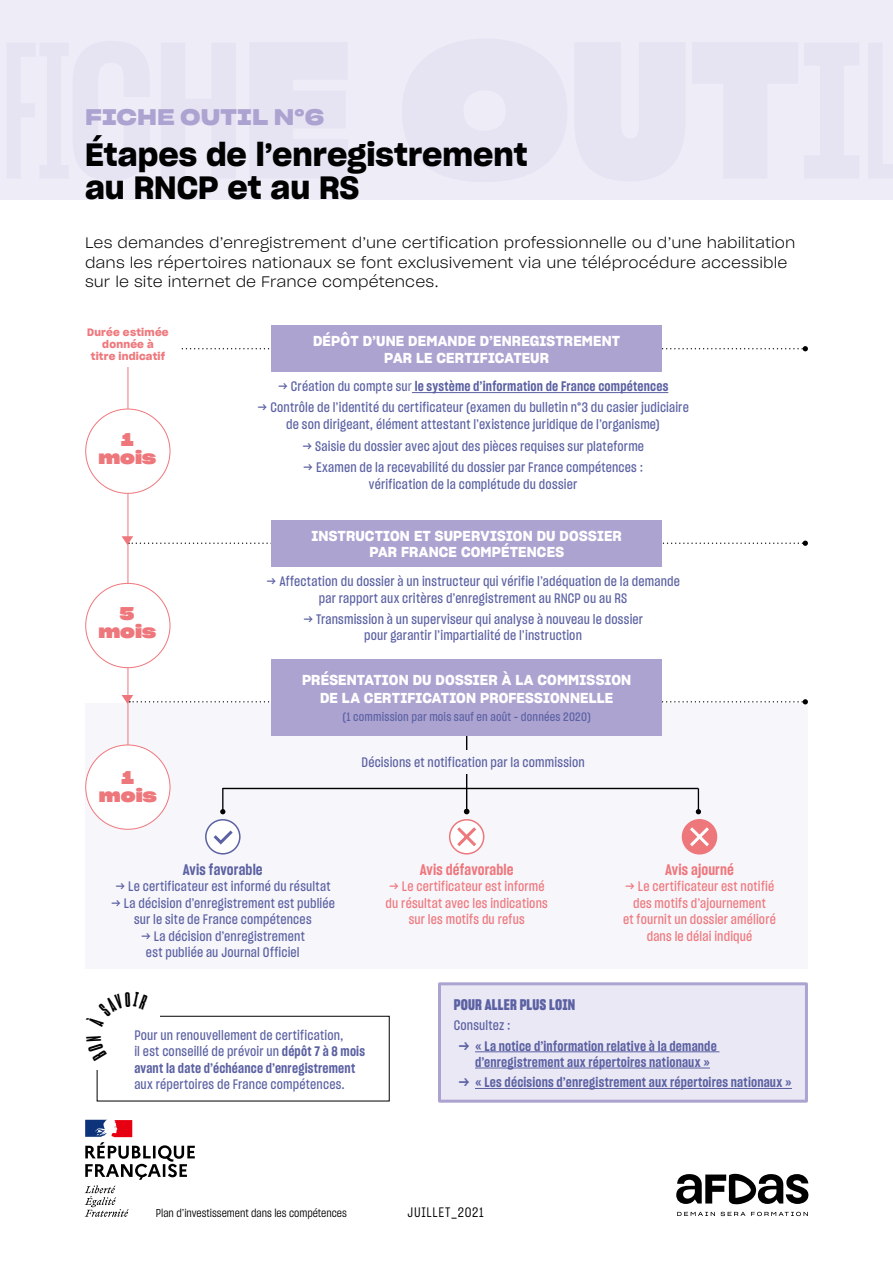
<style>
.page{position:relative;width:893px;height:1263px;background:#fff}
.page>*{position:absolute;margin:0;border:0;box-sizing:border-box;transform-origin:0 0}
.t1{font:31.5px/33px "Sharp Grotesk Semi Bold 20";color:#000}
.t2{font:22.05px "Sharp Grotesk Semi Bold 25";letter-spacing:.005em;color:#aca3d1}
.t3{font:18px/18px "Sharp Grotesk Bold 25";color:#ee777c;text-align:center}
.t4{font:15px/19.5px "Sharp Grotesk Light 20";letter-spacing:.005em;color:#000}
.t5{font:15px "Sharp Grotesk Semi Bold 15";letter-spacing:.01em;color:#ee777c}
.t6{font:15px "Sharp Grotesk Bold 15";letter-spacing:.01em;color:#5b61a2}
.t7{font:15px "Sharp Grotesk Semi Bold 15";letter-spacing:.01em;color:#5b61a2}
.t8{font:14.1px/16.5px "Sharp Grotesk Semi Bold 20";letter-spacing:.01em;color:#fff;text-align:center}
.t9{font:13.5px/16.5px "Sharp Grotesk Medium 15";letter-spacing:.015em;color:#5b61a2;text-align:center}
.t10{font:13.5px/16.2px "Sharp Grotesk Semi Bold 15";letter-spacing:.015em;color:#5b61a2}
.t11{font:13.5px/16.5px "Sharp Grotesk Medium 15";letter-spacing:.015em;color:#ee777c;text-align:center}
.t12{font:13.5px "Sharp Grotesk Book 15";letter-spacing:.05em;color:#000}
.t13{font:12px "Sharp Grotesk Medium 15";letter-spacing:.02em;color:#5b61a2}
.t14{font:11.25px "Sharp Grotesk Book 15";color:#000}
.t15{font:10.5px/12px "Sharp Grotesk Semi Bold 20";letter-spacing:.02em;color:#ee777c;text-align:center}
.s1{font-family:"Sharp Grotesk Medium 15"}
.s2{font-family:"Sharp Grotesk Book 15"}
.s3{font-family:"Sharp Grotesk Semi Bold 15"}
.s4{font-family:"Sharp Grotesk Medium 20"}
</style>
<div class="page">
<div style="left:0;top:0;width:893px;height:200px;background:#eeecf7"></div>
<svg style="left:676px;top:1173px;width:132px;height:32px"></svg>
<svg style="left:677px;top:1212px;width:68px;height:4px"></svg>
<svg style="left:751px;top:1212px;width:57px;height:4px"></svg>
<div style="left:85px;top:702px;width:723px;height:266px;background:#f7f6fb"></div>
<svg style="left:181px;top:346px;width:627px;height:5px"></svg>
<div style="left:272px;top:325px;width:390px;height:47px;background:#aca3d1"></div>
<div style="left:272px;top:520px;width:390px;height:47px;background:#aca3d1"></div>
<div style="left:439px;top:984px;width:367px;height:117px;background:#eae8f5"></div>
<hr style="left:475px;top:1051px;width:244px;height:1px;background:#5b61a2">
<hr style="left:475px;top:1068px;width:235px;height:1px;background:#5b61a2">
<hr style="left:475px;top:1088px;width:317px;height:1px;background:#5b61a2">
<div style="left:438px;top:982px;width:370px;height:121px;border:3px solid #aca3d1"></div>
<hr style="left:128px;top:347px;width:1px;height:434px;background:#ee777c">
<div style="left:86px;top:583px;width:84px;height:85px;background:#fff;border-radius:50%"></div>
<div style="left:86px;top:409px;width:84px;height:84px;background:#fff;border-radius:50%"></div>
<div style="left:86px;top:745px;width:84px;height:84px;background:#fff;border-radius:50%"></div>
<hr style="left:412px;top:392px;width:256px;height:1px;background:#5b61a2">
<hr style="left:466px;top:710px;width:1px;height:101px;background:#000">
<svg style="left:464px;top:809px;width:5px;height:5px"></svg>
<hr style="left:223px;top:788px;width:475px;height:1px;background:#000">
<svg style="left:696px;top:788px;width:5px;height:26px"></svg>
<svg style="left:220px;top:788px;width:5px;height:26px"></svg>
<div style="left:270px;top:750px;width:394px;height:23px;background:#f7f6fb"></div>
<div style="left:272px;top:659px;width:390px;height:77px;background:#aca3d1"></div>
<svg style="left:206px;top:820px;width:34px;height:34px"></svg>
<div style="left:205px;top:819px;width:36px;height:35px;border:2px solid #5b61a2;border-radius:50%"></div>
<svg style="left:210px;top:827px;width:26px;height:20px"></svg>
<div style="left:450px;top:820px;width:34px;height:34px;background:#fff;border-radius:50%"></div>
<div style="left:449px;top:819px;width:35px;height:35px;border:2px solid #ee777c;border-radius:50%"></div>
<svg style="left:457px;top:827px;width:19px;height:19px"></svg>
<div style="left:682px;top:820px;width:34px;height:34px;background:#ee777c;border-radius:50%"></div>
<div style="left:682px;top:819px;width:35px;height:35px;border:2px solid #ee777c;border-radius:50%"></div>
<svg style="left:690px;top:827px;width:19px;height:19px"></svg>
<div style="left:77px;top:328px;width:102px;height:39px;background:#fff"></div>
<svg style="left:122px;top:536px;width:686px;height:10px"></svg>
<svg style="left:122px;top:695px;width:686px;height:9px"></svg>
<svg style="left:85px;top:1120px;width:110px;height:97px"></svg>
<svg style="left:96px;top:1015px;width:294px;height:87px"></svg>
<h2 class="t2" style="left:85px;top:97px;width:241px">FICHE OUTIL N°6</h2>
<h1 class="t1" style="left:85px;top:136px;width:444px">Étapes de l’enregistrement au RNCP et au RS</h1>
<p class="t4" style="left:85px;top:232px;width:712px">Les demandes d’enregistrement d’une certification professionnelle ou d’une habilitation dans les répertoires nationaux se font exclusivement via une téléprocédure accessible sur le site internet de France compétences.</p>
<p class="t15" style="left:87px;top:326px;width:83px">Durée estimée donnée à<br>titre indicatif</p>
<h3 class="t3" style="left:98px;top:429px;width:59px">1 mois</h3>
<h3 class="t3" style="left:98px;top:604px;width:59px">5 mois</h3>
<h3 class="t3" style="left:99px;top:768px;width:59px">1 mois</h3>
<p class="t8" style="left:313px;top:332px;width:309px">DÉPÔT D’UNE DEMANDE D’ENREGISTREMENT<br>PAR LE CERTIFICATEUR</p>
<p class="t10" style="left:278px;top:378px;width:392px"><span class="s1">→ Création du compte su</span><span class="s2">r</span> le système d’information de France compétences</p>
<p class="t9" style="left:257px;top:399px;width:433px">→ Contrôle de l’identité du certificateur (examen du bulletin n°3 du casier judiciaire de son dirigeant, élément attestant l’existence juridique de l’organisme)</p>
<p class="t9" style="left:302px;top:438px;width:343px">→ Saisie du dossier avec ajout des pièces requises sur plateforme</p>
<p class="t9" style="left:303px;top:459px;width:342px">→ Examen de la recevabilité du dossier par France compétences : vérification de la complétude du dossier</p>
<p class="t8" style="left:311px;top:526px;width:312px">INSTRUCTION ET SUPERVISION DU DOSSIER<br>PAR FRANCE COMPÉTENCES</p>
<p class="t9" style="left:266px;top:573px;width:415px">→ Affectation du dossier à un instructeur qui vérifie l’adéquation de la demande par rapport aux critères d’enregistrement au RNCP ou au RS</p>
<p class="t9" style="left:303px;top:610px;width:341px">→ Transmission à un superviseur qui analyse à nouveau le dossier pour garantir l’impartialité de l’instruction</p>
<p class="t8" style="left:302px;top:670px;width:331px;line-height:18px">PRÉSENTATION DU DOSSIER À LA COMMISSION<br>DE LA CERTIFICATION PROFESSIONNELLE</p>
<p class="t13" style="left:342px;top:709px;width:250px">(1 commission par mois sauf en août – données 2020)</p>
<p class="t9" style="left:362px;top:754px;width:225px">Décisions et notification par la commission</p>
<p class="t7" style="left:183px;top:859px;width:81px">Avis favorable</p>
<p class="t9" style="left:115px;top:877px;width:217px">→ Le certificateur est informé du résultat</p>
<p class="t9" style="left:111px;top:894px;width:226px">→ La décision d’enregistrement est publiée sur le site de France compétences</p>
<p class="t9" style="left:141px;top:927px;width:166px">→ La décision d’enregistrement est publiée au Journal Officiel</p>
<p class="t9" style="left:134px;top:1027px;width:232px;text-align:left">Pour un renouvellement de certification,<br>il est conseillé de prévoir un <span class="s3">dépôt 7 à 8 mois</span></p>
<p class="t10" style="left:134px;top:1059px;width:222px">avant la date d’échéance d’enregistrement</p>
<p class="t9" style="left:134px;top:1075px;width:212px">aux répertoires de France compétences.</p>
<p class="t5" style="left:420px;top:859px;width:95px">Avis défavorable</p>
<p class="t11" style="left:386px;top:877px;width:164px">→ Le certificateur est informé du résultat avec les indications sur les motifs du refus</p>
<p class="t5" style="left:665px;top:859px;width:70px">Avis ajourné</p>
<p class="t11" style="left:623px;top:877px;width:154px">→ Le certificateur est notifié des motifs d’ajournement<br>et fournit un dossier amélioré dans le délai indiqué</p>
<p class="t6" style="left:454px;top:994px;width:123px">POUR ALLER PLUS LOIN</p>
<p class="t9" style="left:454px;top:1017px;width:58px">Consultez :</p>
<p class="t10" style="left:475px;top:1037px;width:243px;text-indent:-17px"><span class="s4">→</span> « La notice d’information relative à la demande d’enregistrement aux répertoires nationaux »</p>
<p class="t10" style="left:458px;top:1074px;width:335px"><span class="s4">→</span> « Les décisions d’enregistrement aux répertoires nationaux »</p>
<p class="t14" style="left:156px;top:1205px;width:193px">Plan d’investissement dans les compétences</p>
<p class="t12" style="left:408px;top:1202px;width:78px">JUILLET_2021</p>
</div>
